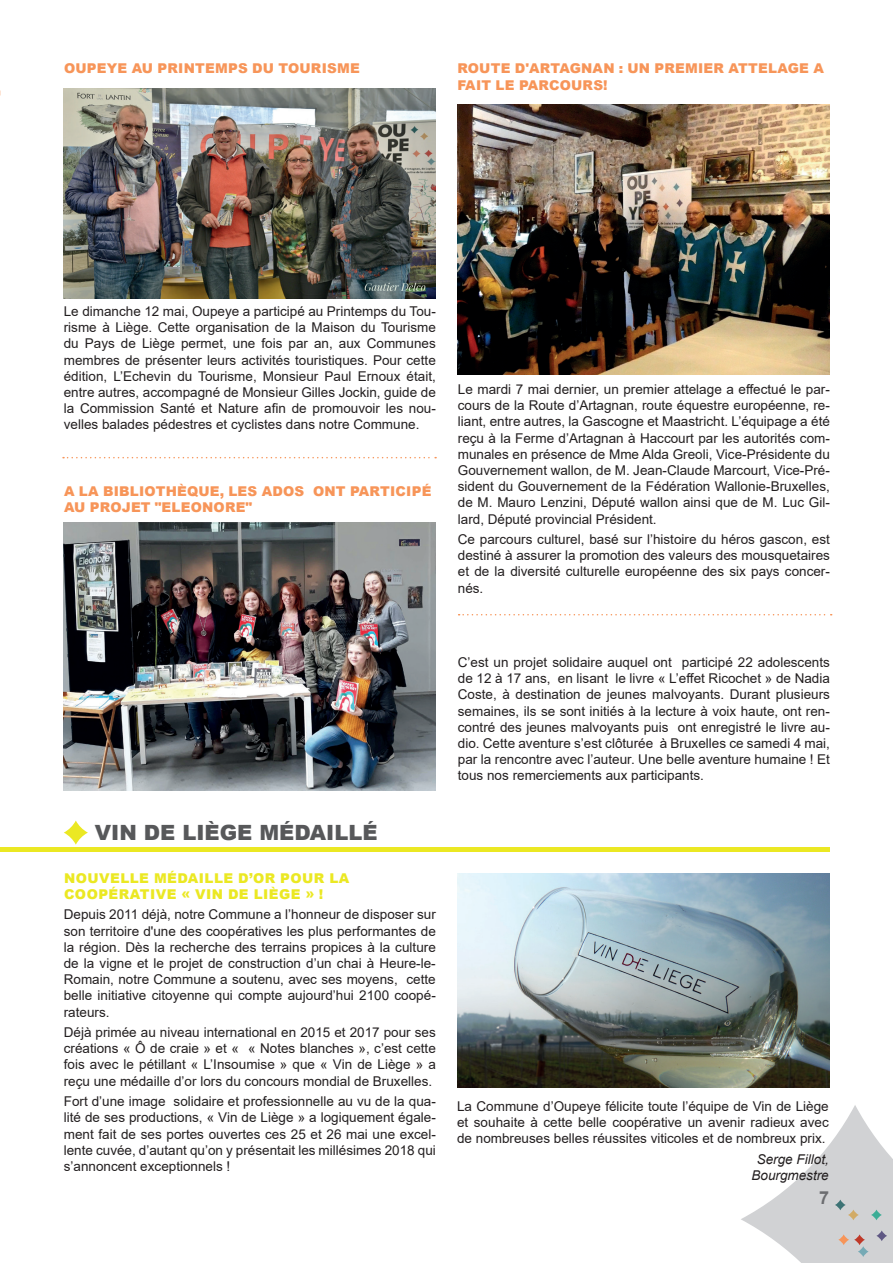
<style>
.page{position:relative;width:893px;height:1263px;background:#fff}
.page>*{position:absolute;margin:0;border:0;box-sizing:border-box;transform-origin:0 0}
.t1{font:900 21px "Arial";color:#57585a}
.t2{font:700 18px "Arial";color:#6c6d70}
.t3{font:13.5px/16.2px "Arial";color:#231f20;text-align:justify}
.t4{font:900 13.5px/16.2px "Arial";letter-spacing:.015em;color:#f79559}
.t5{font:900 13.5px/16.2px "Arial";letter-spacing:.035em;color:#ebe823}
.t6{font:italic 13.5px/16.2px "Arial";color:#231f20;text-align:center}
</style>
<div class="page">
<svg style="left:741px;top:1105px;width:152px;height:158px"></svg>
<svg style="left:835px;top:1199px;width:11px;height:11px"></svg>
<svg style="left:848px;top:1209px;width:11px;height:11px"></svg>
<svg style="left:871px;top:1209px;width:11px;height:11px"></svg>
<svg style="left:876px;top:1230px;width:11px;height:11px"></svg>
<svg style="left:854px;top:1234px;width:11px;height:11px"></svg>
<svg style="left:858px;top:1246px;width:11px;height:11px"></svg>
<svg style="left:838px;top:1234px;width:11px;height:11px"></svg>
<img style="left:64px;top:89px;width:372px;height:209px">
<img style="left:64px;top:523px;width:372px;height:268px">
<svg style="left:64px;top:820px;width:24px;height:25px"></svg>
<div style="left:0;top:847px;width:829px;height:5px;background:#ebe823"></div>
<img style="left:457px;top:873px;width:372px;height:215px">
<svg style="left:63px;top:457px;width:373px;height:1px"></svg>
<svg style="left:459px;top:614px;width:373px;height:1px"></svg>
<img style="left:458px;top:104px;width:372px;height:270px">
<p class="t4" style="left:64px;top:60px;width:297px">OUPEYE AU PRINTEMPS DU TOURISME</p>
<p class="t4" style="left:457px;top:60px;width:368px">ROUTE D'ARTAGNAN : UN PREMIER ATTELAGE A<br>FAIT LE PARCOURS!</p>
<p class="t3" style="left:64px;top:303px;width:374px">Le dimanche 12 mai, Oupeye a participé au Printemps du Tou&shy;risme à Liège. Cette organisation de la Maison du Tourisme du Pays de Liège permet, une fois par an, aux Communes membres de présenter leurs activités touristiques. Pour cette édition, L’Echevin du Tourisme, Monsieur Paul Ernoux était, entre autres, accompagné de Monsieur Gilles Jockin, guide de la Commission Santé et Nature afin de promouvoir les nou&shy;velles balades pédestres et cyclistes dans notre Commune.</p>
<p class="t4" style="left:64px;top:482px;width:369px">A LA BIBLIOTHÈQUE, LES ADOS ONT PARTICIPÉ<br>AU PROJET "ELEONORE"</p>
<p class="t3" style="left:458px;top:381px;width:374px">Le mardi 7 mai dernier, un premier attelage a effectué le par&shy;cours de la Route d’Artagnan, route équestre européenne, re&shy;liant, entre autres, la Gascogne et Maastricht. L’équipage a été reçu à la Ferme d’Artagnan à Haccourt par les autorités com&shy;munales en présence de Mme Alda Greoli, Vice-Présidente du Gouvernement wallon, de M. Jean-Claude Marcourt, Vice-Pré&shy;sident du Gouvernement de la Fédération Wallonie-Bruxelles, de M. Mauro Lenzini, Député wallon ainsi que de M. Luc Gil&shy;lard, Député provincial Président.</p>
<p class="t3" style="left:458px;top:531px;width:374px">Ce parcours culturel, basé sur l’histoire du héros gascon, est destiné à assurer la promotion des valeurs des mousquetaires et de la diversité culturelle européenne des six pays concer&shy;nés.</p>
<p class="t3" style="left:458px;top:654px;width:374px">C’est un projet solidaire auquel ont participé 22 adolescents de 12 à 17 ans, en lisant le livre « L’effet Ricochet » de Nadia Coste, à destination de jeunes malvoyants. Durant plusieurs semaines, ils se sont initiés à la lecture à voix haute, ont ren&shy;contré des jeunes malvoyants puis ont enregistré le livre au&shy;dio. Cette aventure s’est clôturée à Bruxelles ce samedi 4 mai, par la rencontre avec l’auteur. Une belle aventure humaine ! Et tous nos remerciements aux participants.</p>
<h1 class="t1" style="left:95px;top:818px;width:284px">VIN DE LIÈGE MÉDAILLÉ</h1>
<p class="t5" style="left:64px;top:869px;width:287px">NOUVELLE MÉDAILLE D’OR POUR LA<br>COOPÉRATIVE « VIN DE LIÈGE » !</p>
<p class="t3" style="left:64px;top:906px;width:374px">Depuis 2011 déjà, notre Commune a l’honneur de disposer sur son territoire d'une des coopératives les plus performantes de la région. Dès la recherche des terrains propices à la culture de la vigne et le projet de construction d’un chai à Heure-le-Romain, notre Commune a soutenu, avec ses moyens, cette belle initiative citoyenne qui compte aujourd’hui 2100 coopé&shy;rateurs.</p>
<p class="t3" style="left:64px;top:1024px;width:374px">Déjà primée au niveau international en 2015 et 2017 pour ses créations « Ô de craie » et « « Notes blanches », c’est cette fois avec le pétillant « L’Insoumise » que « Vin de Liège » a reçu une médaille d’or lors du concours mondial de Bruxelles.</p>
<p class="t3" style="left:64px;top:1093px;width:374px">Fort d’une image solidaire et professionnelle au vu de la qua&shy;lité de ses productions, « Vin de Liège » a logiquement égale&shy;ment fait de ses portes ouvertes ces 25 et 26 mai une excel&shy;lente cuvée, d’autant qu’on y présentait les millésimes 2018 qui s’annoncent exceptionnels !</p>
<p class="t3" style="left:457px;top:1098px;width:373px">La Commune d’Oupeye félicite toute l’équipe de Vin de Liège et souhaite à cette belle coopérative un avenir radieux avec de nombreuses belles réussites viticoles et de nombreux prix.</p>
<p class="t6" style="left:751px;top:1151px;width:79px">Serge Fillot,<br>Bourgmestre</p>
<h2 class="t2" style="left:819px;top:1185px;width:12px">7</h2>
</div>
